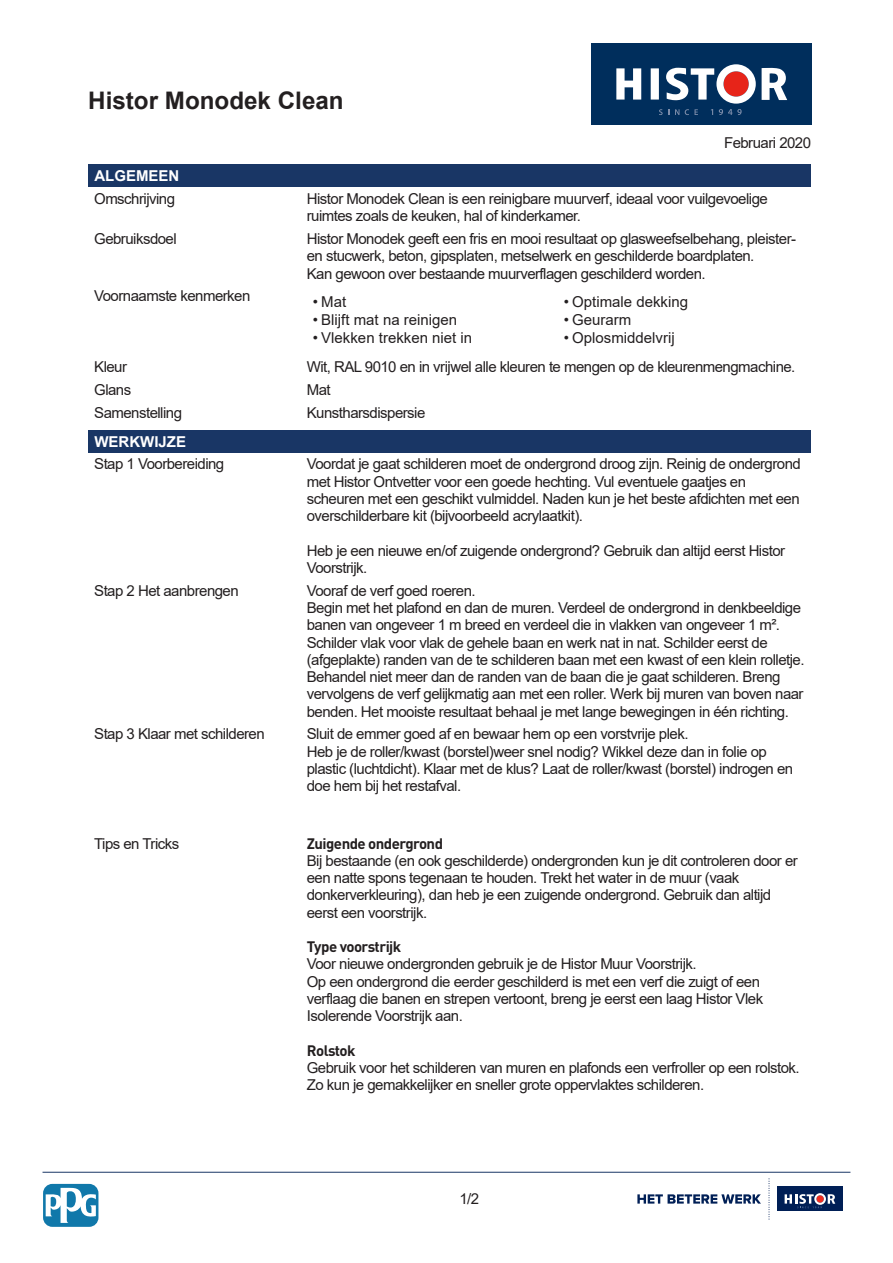
<style>
.page{position:relative;width:893px;height:1263px;background:#fff}
.page>*{position:absolute;margin:0;border:0;box-sizing:border-box;transform-origin:0 0}
.t1{font:700 24.15px "Arial";color:#231f20}
.BODY{font:15px/17.2px "Arial";letter-spacing:-.035em;color:#231f20}
.KOP{font:15px "Arial";letter-spacing:-.035em;color:#231f20}
.BODY-2{font:15px "Arial";color:#231f20}
.TITEL{font:700 15px "Arial";color:#fff}
.BODY_RIGHT{font:15px "Arial";letter-spacing:-.035em;color:#231f20}
.s1{font-family:"DIN";font-weight:700}
</style>
<div class="page">
<div style="left:43px;top:1184px;width:55px;height:43px;background:#1078aa;border-radius:9px"></div>
<svg style="left:46px;top:1187px;width:50px;height:36px"></svg>
<div style="left:777px;top:1187px;width:65px;height:24px;background:#001f56"></div>
<svg style="left:785px;top:1193px;width:50px;height:15px"></svg>
<svg style="left:637px;top:1194px;width:124px;height:9px"></svg>
<svg style="left:769px;top:1179px;width:1px;height:40px"></svg>
<hr style="left:43px;top:1172px;width:807px;height:1px;background:#193665">
<div style="left:591px;top:43px;width:220px;height:82px;background:#002e5c"></div>
<div style="left:651px;top:68px;width:8px;height:32px;background:#fff"></div>
<svg style="left:616px;top:68px;width:25px;height:32px"></svg>
<svg style="left:762px;top:68px;width:25px;height:32px"></svg>
<svg style="left:659px;top:64px;width:97px;height:51px"></svg>
<div style="left:88px;top:164px;width:723px;height:23px;background:#193665"></div>
<div style="left:88px;top:430px;width:723px;height:23px;background:#193665"></div>
<p class="t1" style="left:88px;top:84px;width:257px">Histor Monodek Clean</p>
<p class="BODY_RIGHT" style="left:724px;top:133px;width:89px">Februari 2020</p>
<p class="TITEL" style="left:94px;top:165px;width:87px">ALGEMEEN</p>
<p class="KOP" style="left:94px;top:188px;width:82px">Omschrijving</p>
<p class="BODY" style="left:307px;top:190px;width:463px">Histor Monodek Clean is een reinigbare muurverf, ideaal voor vuilgevoelige ruimtes zoals de keuken, hal of kinderkamer.</p>
<p class="KOP" style="left:94px;top:228px;width:84px">Gebruiksdoel</p>
<p class="BODY" style="left:307px;top:230px;width:491px">Histor Monodek geeft een fris en mooi resultaat op glasweefselbehang, pleister&shy;en stucwerk, beton, gipsplaten, metselwerk en geschilderde boardplaten.<br>Kan gewoon over bestaande muurverflagen geschilderd worden.</p>
<p class="KOP" style="left:94px;top:286px;width:158px">Voornaamste kenmerken</p>
<p class="BODY-2" style="left:564px;top:292px;width:126px">• Optimale dekking</p>
<p class="BODY-2" style="left:564px;top:310px;width:69px">• Geurarm</p>
<p class="BODY-2" style="left:564px;top:328px;width:113px">• Oplosmiddelvrij</p>
<p class="BODY" style="left:313px;top:293px;width:35px">• Mat</p>
<p class="BODY-2" style="left:313px;top:310px;width:146px">• Blijft mat na reinigen</p>
<p class="BODY-2" style="left:313px;top:328px;width:161px">• Vlekken trekken niet in</p>
<p class="KOP" style="left:94px;top:357px;width:34px">Kleur</p>
<p class="BODY" style="left:307px;top:358px;width:490px">Wit, RAL 9010 en in vrijwel alle kleuren te mengen op de kleurenmengmachine.</p>
<p class="KOP" style="left:94px;top:379px;width:39px">Glans</p>
<p class="BODY" style="left:307px;top:381px;width:25px">Mat</p>
<p class="KOP" style="left:94px;top:402px;width:89px">Samenstelling</p>
<p class="BODY" style="left:307px;top:404px;width:120px">Kunstharsdispersie</p>
<p class="TITEL" style="left:94px;top:431px;width:93px">WERKWIJZE</p>
<p class="KOP" style="left:94px;top:454px;width:132px">Stap 1 Voorbereiding</p>
<p class="BODY" style="left:307px;top:455px;width:496px">Voordat je gaat schilderen moet de ondergrond droog zijn. Reinig de ondergrond met Histor Ontvetter voor een goede hechting. Vul eventuele gaatjes en scheuren met een geschikt vulmiddel. Naden kun je het beste afdichten met een overschilderbare kit (bijvoorbeeld acrylaatkit).</p>
<p class="BODY" style="left:307px;top:542px;width:480px">Heb je een nieuwe en/of zuigende ondergrond? Gebruik dan altijd eerst Histor<br>Voorstrijk.</p>
<p class="KOP" style="left:94px;top:580px;width:146px">Stap 2 Het aanbrengen</p>
<p class="BODY" style="left:307px;top:582px;width:499px">Vooraf de verf goed roeren.<br>Begin met het plafond en dan de muren. Verdeel de ondergrond in denkbeeldige banen van ongeveer 1 m breed en verdeel die in vlakken van ongeveer 1 m².<br>Schilder vlak voor vlak de gehele baan en werk nat in nat. Schilder eerst de (afgeplakte) randen van de te schilderen baan met een kwast of een klein rolletje.<br>Behandel niet meer dan de randen van de baan die je gaat schilderen. Breng vervolgens de verf gelijkmatig aan met een roller. Werk bij muren van boven naar benden. Het mooiste resultaat behaal je met lange bewegingen in één richting.</p>
<p class="KOP" style="left:94px;top:724px;width:172px">Stap 3 Klaar met schilderen</p>
<p class="BODY" style="left:307px;top:725px;width:488px">Sluit de emmer goed af en bewaar hem op een vorstvrije plek.<br>Heb je de roller/kwast (borstel)weer snel nodig? Wikkel deze dan in folie op plastic (luchtdicht). Klaar met de klus? Laat de roller/kwast (borstel) indrogen en doe hem bij het restafval.</p>
<p class="KOP" style="left:94px;top:833px;width:87px">Tips en Tricks</p>
<p class="BODY" style="left:307px;top:834px;width:492px"><span class="s1">Zuigende ondergrond<br></span>Bij bestaande (en ook geschilderde) ondergronden kun je dit controleren door er een natte spons tegenaan te houden. Trekt het water in de muur (vaak donkerverkleuring), dan heb je een zuigende ondergrond. Gebruik dan altijd eerst een voorstrijk.</p>
<p class="BODY" style="left:307px;top:938px;width:458px"><span class="s1">Type voorstrijk<br></span>Voor nieuwe ondergronden gebruik je de Histor Muur Voorstrijk.<br>Op een ondergrond die eerder geschilderd is met een verf die zuigt of een verflaag die banen en strepen vertoont, breng je eerst een laag Histor Vlek Isolerende Voorstrijk aan.</p>
<p class="BODY" style="left:307px;top:1041px;width:494px"><span class="s1">Rolstok<br></span>Gebruik voor het schilderen van muren en plafonds een verfroller op een rolstok.<br>Zo kun je gemakkelijker en sneller grote oppervlaktes schilderen.</p>
<p class="BODY" style="left:459px;top:1190px;width:21px">1/2</p>
</div>
